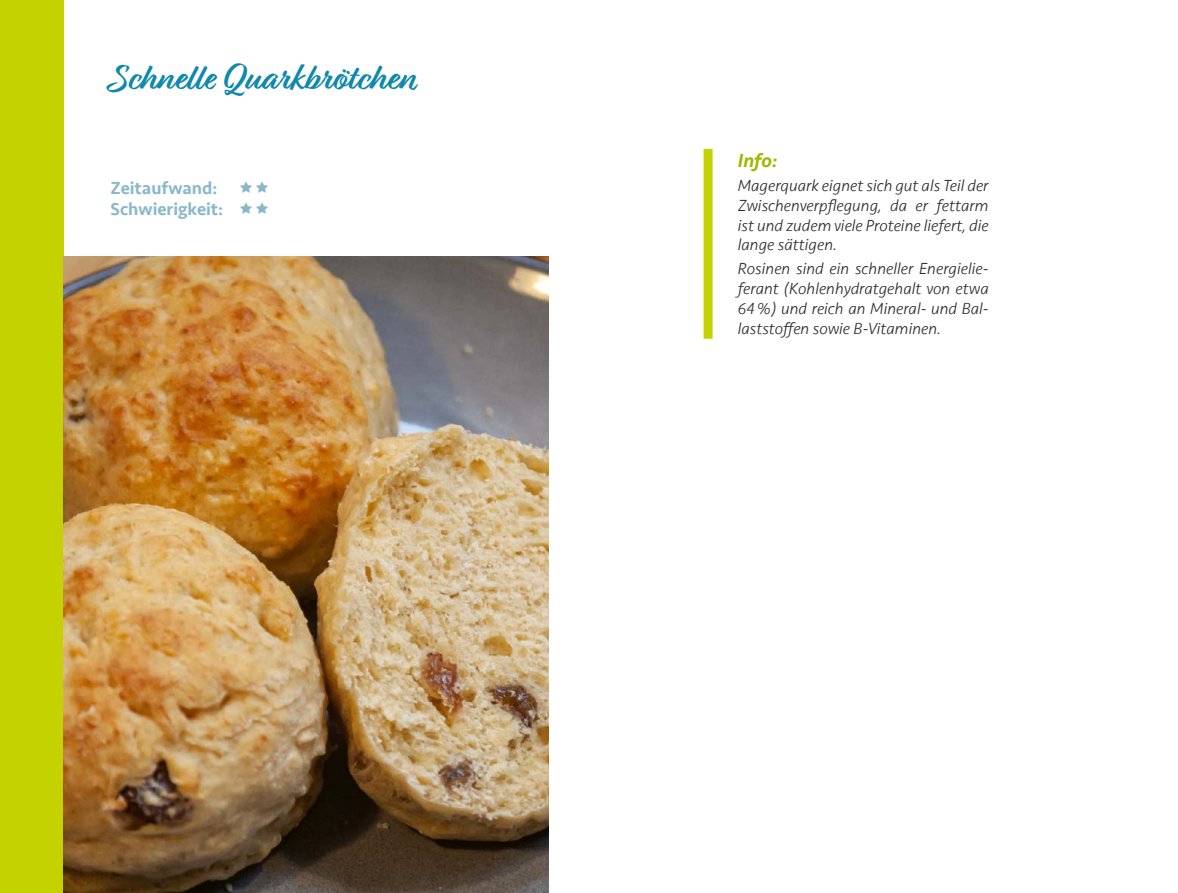
<style>
.page{position:relative;width:1178px;height:893px;background:#fff}
.page>*{position:absolute;margin:0;border:0;box-sizing:border-box;transform-origin:0 0}
.t1{font:700 37.5px "Relation Two";color:#1088ab}
.t2{font:italic 500 19.5px "Seravek";color:#a0b700}
.t3{font:500 18px/21.6px "Seravek";color:#8ab8cb}
.t4{font:italic 300 16.5px/19.8px "Seravek";color:#2e2f2d;text-align:justify}
</style>
<div class="page">
<div style="left:0;top:0;width:64px;height:893px;background:#c4d300"></div>
<div style="left:703px;top:149px;width:9px;height:190px;background:#c4d300"></div>
<img style="left:64px;top:257px;width:485px;height:636px">
<h1 class="t1" style="left:111px;top:56px;width:306px">Schnelle Quarkbrötchen</h1>
<p class="t3" style="left:111px;top:177px;width:114px">Zeitaufwand:<br>Schwierigkeit:</p>
<p class="t2" style="left:738px;top:148px;width:41px">Info:</p>
<p class="t4" style="left:738px;top:176px;width:252px">Magerquark eignet sich gut als Teil der Zwischenverpflegung, da er fettarm ist und zudem viele Proteine liefert, die lange sättigen.</p>
<p class="t4" style="left:738px;top:259px;width:252px">Rosinen sind ein schneller Energielie&shy;ferant (Kohlenhydratgehalt von etwa 64%) und reich an Mineral- und Bal&shy;laststoffen sowie B-Vitaminen.</p>
</div>
